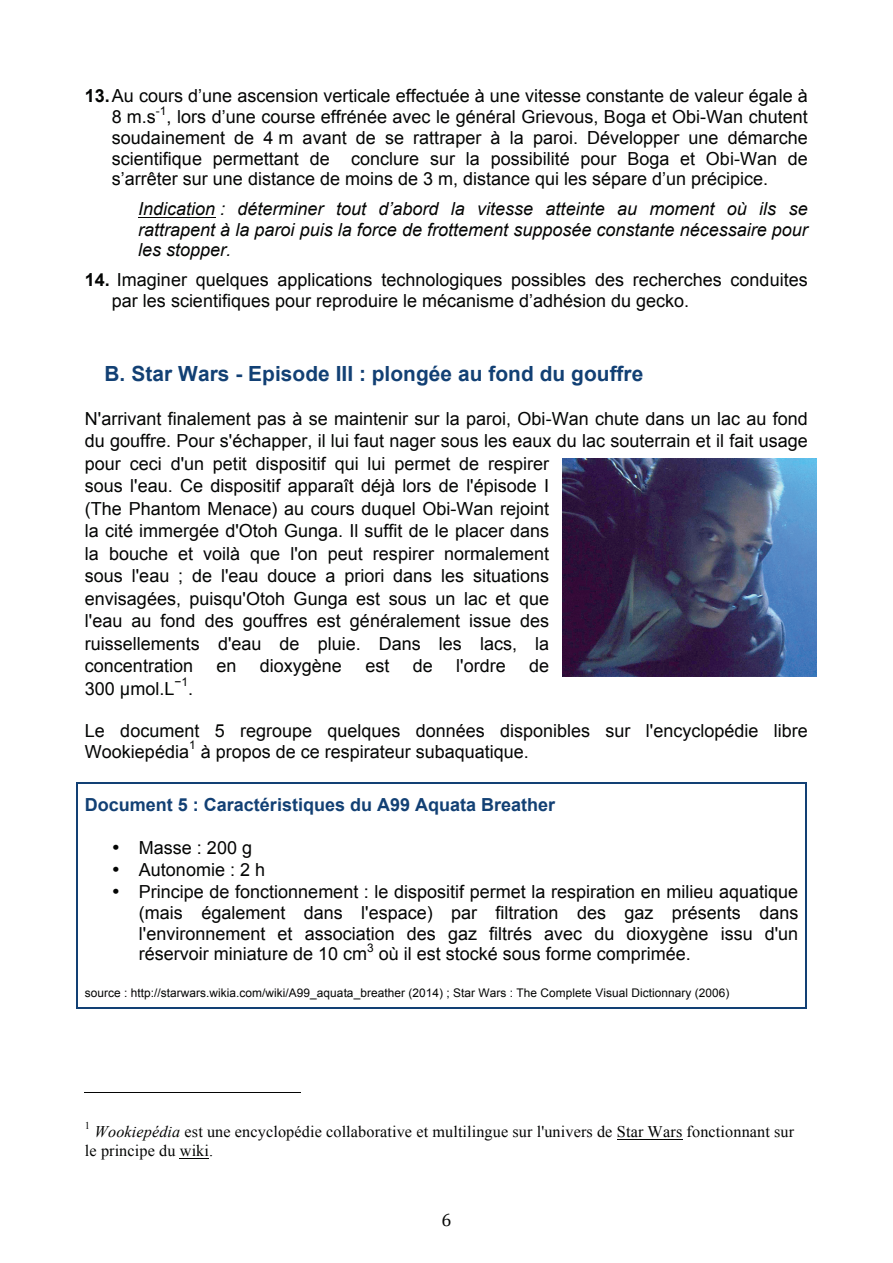
<style>
.page{position:relative;width:893px;height:1263px;background:#fff}
.page>*{position:absolute;margin:0;border:0;box-sizing:border-box;transform-origin:0 0}
.t1{font:700 20.85px "Arial";letter-spacing:.005em;color:#124074}
.t2{font:18px/22.5px "Arial";color:#040504}
.t3{font:italic 18px/20.7px "Arial";color:#040504;text-align:justify}
.t4{font:700 18px "Arial";color:#124074}
.t5{font:18px "Cambria";color:#040504}
.t6{font:16.2px/18.8px "Times New Roman";letter-spacing:.01em;color:#040504}
.t7{font:11.85px "Arial";letter-spacing:.005em;color:#040504}
.t8{font:10.5px "Times New Roman";color:#040504}
.s1{font-weight:700}
.s2{font-style:italic}
</style>
<div class="page">
<hr style="left:138px;top:217px;width:77px;height:1px;background:#040504">
<hr style="left:77px;top:783px;width:729px;height:1px;background:#124074">
<hr style="left:76px;top:784px;width:1px;height:223px;background:#124074">
<hr style="left:77px;top:1007px;width:729px;height:2px;background:#124074">
<hr style="left:806px;top:784px;width:1px;height:223px;background:#124074">
<hr style="left:85px;top:1092px;width:216px;height:1px;background:#040504">
<hr style="left:617px;top:1139px;width:66px;height:1px;background:#040504">
<svg style="left:180px;top:1158px;width:29px;height:1px"></svg>
<img style="left:563px;top:459px;width:253px;height:217px">
<p class="t2" style="left:112px;top:86px;width:697px;line-height:20.9px;text-indent:-27px"><span class="s1">13.</span>Au cours d’une ascension verticale effectuée à une vitesse constante de valeur égale à<br>8 m.s</p>
<p class="t7" style="left:156px;top:103px;width:12px">-1</p>
<p class="t2" style="left:112px;top:107px;width:697px;line-height:20.7px;text-align:justify;text-indent:55px">, lors d’une course effrénée avec le général Grievous, Boga et Obi-Wan chutent soudainement de 4 m avant de se rattraper à la paroi. Développer une démarche scientifique permettant de conclure sur la possibilité pour Boga et Obi-Wan de s’arrêter sur une distance de moins de 3 m, distance qui les sépare d’un précipice.</p>
<p class="t3" style="left:138px;top:199px;width:671px">Indication : déterminer tout d’abord la vitesse atteinte au moment où ils se rattrapent à la paroi puis la force de frottement supposée constante nécessaire pour les stopper.</p>
<p class="t2" style="left:112px;top:269px;width:697px;line-height:20.9px;text-indent:-27px"><span class="s1">14.</span> Imaginer quelques applications technologiques possibles des recherches conduites par les scientifiques pour reproduire le mécanisme d’adhésion du gecko.</p>
<p class="t1" style="left:104px;top:360px;width:540px">B. Star Wars - Episode III : plongée au fond du gouffre</p>
<p class="t2" style="left:85px;top:407px;width:724px">N'arrivant finalement pas à se maintenir sur la paroi, Obi-Wan chute dans un lac au fond du gouffre. Pour s'échapper, il lui faut nager sous les eaux du lac souterrain et il fait usage pour ceci d'un petit dispositif qui lui permet de respirer<br>sous l'eau. Ce dispositif apparaît déjà lors de l'épisode I<br>(The Phantom Menace) au cours duquel Obi-Wan rejoint<br>la cité immergée d'Otoh Gunga. Il suffit de le placer dans<br>la bouche et voilà que l'on peut respirer normalement<br>sous l'eau ; de l'eau douce a priori dans les situations<br>envisagées, puisqu'Otoh Gunga est sous un lac et que<br>l'eau au fond des gouffres est généralement issue des<br>ruissellements d'eau de pluie. Dans les lacs, la<br>concentration</p>
<p class="t2" style="left:216px;top:655px;width:22px">en</p>
<p class="t2" style="left:260px;top:655px;width:84px">dioxygène</p>
<p class="t2" style="left:365px;top:655px;width:26px">est</p>
<p class="t2" style="left:413px;top:655px;width:22px">de</p>
<p class="t2" style="left:456px;top:655px;width:51px">l'ordre</p>
<p class="t2" style="left:529px;top:655px;width:22px">de</p>
<p class="t2" style="left:85px;top:677px;width:91px">300 µmol.L</p>
<p class="t7" style="left:174px;top:674px;width:15px">−1</p>
<p class="t2" style="left:188px;top:677px;width:7px">.</p>
<p class="t2" style="left:85px;top:720px;width:724px;line-height:20.9px">Le document 5 regroupe quelques données disponibles sur l'encyclopédie libre<br>Wookiepédia</p>
<p class="t7" style="left:189px;top:737px;width:8px">1</p>
<p class="t2" style="left:201px;top:740px;width:330px">à propos de ce respirateur subaquatique.</p>
<p class="t4" style="left:85px;top:793px;width:472px">Document 5 : Caractéristiques du A99 Aquata Breather</p>
<p class="t2" style="left:139px;top:838px;width:661px;line-height:21.1px">Masse : 200 g<br>Autonomie : 2 h<br>Principe de fonctionnement : le dispositif permet la respiration en milieu aquatique (mais également dans l'espace) par filtration des gaz présents dans l'environnement et association des gaz filtrés avec du dioxygène issu d'un réservoir miniature de 10 cm</p>
<p class="t7" style="left:367px;top:940px;width:8px">3</p>
<p class="t2" style="left:379px;top:943px;width:314px">où il est stocké sous forme comprimée.</p>
<p class="t7" style="left:85px;top:985px;width:646px">source : http://starwars.wikia.com/wiki/A99_aquata_breather (2014) ; Star Wars : The Complete Visual Dictionnary (2006)</p>
<p class="t8" style="left:85px;top:1119px;width:7px">1</p>
<p class="t6" style="left:85px;top:1122px;width:711px;text-indent:9px"><span class="s2">Wookiepédia</span> est une encyclopédie collaborative et multilingue sur l'univers de Star Wars fonctionnant sur le principe du wiki.</p>
<p class="t5" style="left:441px;top:1209px;width:11px">6</p>
</div>
